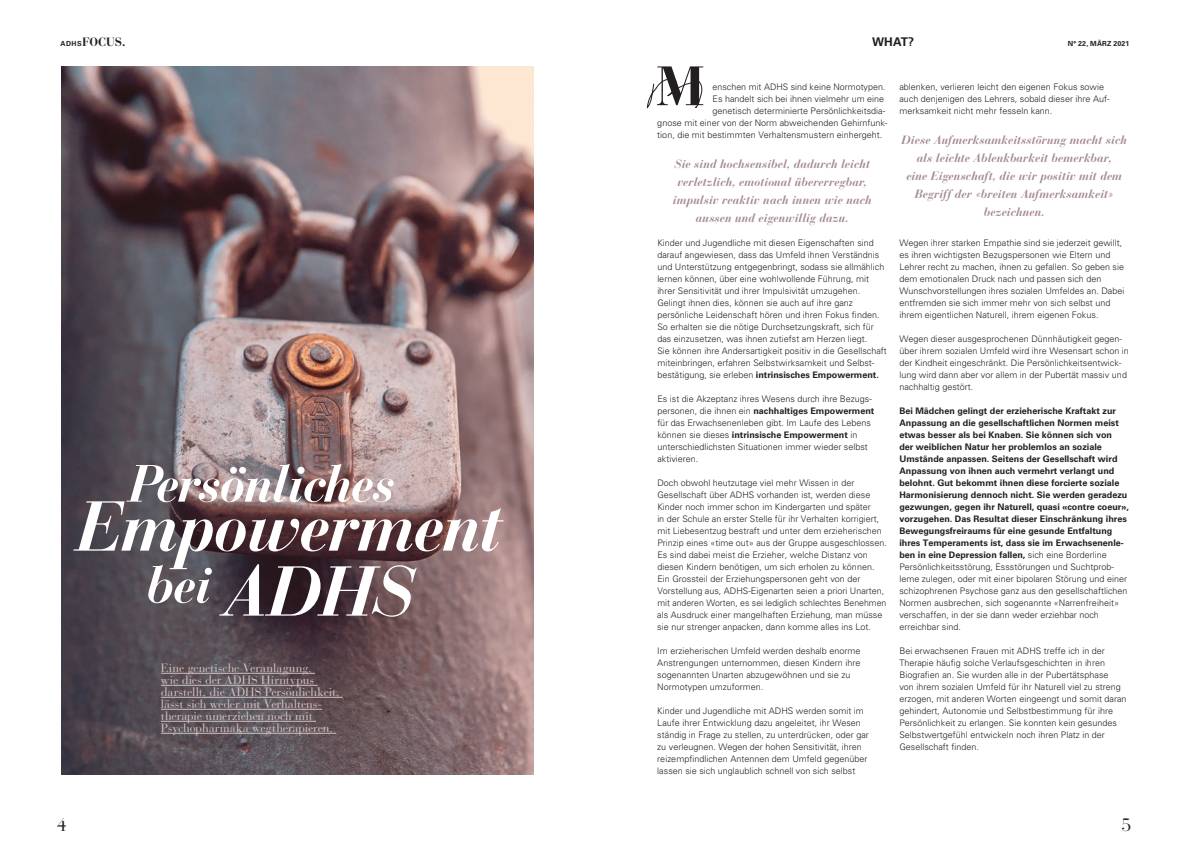
<style>
.page{position:relative;width:1191px;height:842px;background:#fff}
.page>*{position:absolute;margin:0;border:0;box-sizing:border-box;transform-origin:0 0}
.t1{font:italic 700 70px/65px "Bauer Bodoni Std";letter-spacing:-.03em;color:#fff;text-align:center}
.t2{font:700 55px "Bauer Bodoni Std";color:#231f20}
.t3{font:italic 700 51.9px "Bauer Bodoni Std";letter-spacing:-.03em;color:#fff}
.t4{font:18px "Bauer Bodoni Std";color:#231f20}
.t5{font:italic 700 12px/18px "Bauer Bodoni Std";letter-spacing:-.005em;color:#a58b8e;text-align:center}
.t6{font:12px/12px "Bauer Bodoni Std";letter-spacing:-.01em;color:#d2c1c0}
.t7{font:700 12px "Bauer Bodoni Std";color:#231f20}
.t8{font:700 12px "Univers LT Std";color:#231f20}
.t9{font:300 9px/12px "Univers LT Std";color:#231f20}
.t10{font:700 9px/12px "Univers LT Std";color:#231f20}
.t11{font:700 7px "Univers LT Std";letter-spacing:.025em;color:#231f20}
.s1{font-family:"Univers LT Std";font-size:7px}
.s2{font-weight:300}
.s3{font-weight:700}
</style>
<div class="page">
<img style="left:62px;top:66px;width:472px;height:708px">
<hr style="left:161px;top:673px;width:154px;height:1px;background:#d2c1c0">
<hr style="left:161px;top:685px;width:156px;height:1px;background:#d2c1c0">
<hr style="left:161px;top:697px;width:182px;height:1px;background:#d2c1c0">
<hr style="left:161px;top:709px;width:161px;height:1px;background:#d2c1c0">
<hr style="left:161px;top:721px;width:155px;height:1px;background:#d2c1c0">
<hr style="left:161px;top:733px;width:175px;height:1px;background:#d2c1c0">
<svg style="left:646px;top:78px;width:57px;height:31px"></svg>
<h3 class="t7" style="left:60px;top:34px;width:67px"><span class="s1">ADHS</span>FOCUS.</h3>
<h3 class="t8" style="left:872px;top:34px;width:44px">WHAT?</h3>
<p class="t11" style="left:1067px;top:40px;width:63px">N° 22, MÄRZ 2021</p>
<p class="t9" style="left:899px;top:81px;width:212px">ablenken, verlieren leicht den eigenen Fokus sowie auch denjenigen des Lehrers, sobald dieser ihre Auf&shy;merksamkeit nicht mehr fesseln kann.</p>
<h3 class="t5" style="left:901px;top:131px;width:227px">Diese Aufmerksamkeitsstörung macht sich als leichte Ablenkbarkeit bemerkbar,<br>eine Eigenschaft, die wir positiv mit dem Begriff der «breiten Aufmerksamkeit» bezeichnen.</h3>
<p class="t9" style="left:899px;top:237px;width:227px">Wegen ihrer starken Empathie sind sie jederzeit gewillt, es ihren wichtigsten Bezugspersonen wie Eltern und Lehrer recht zu machen, ihnen zu gefallen. So geben sie dem emotionalen Druck nach und passen sich den Wunschvorstellungen ihres sozialen Umfeldes an. Dabei entfremden sie sich immer mehr von sich selbst und ihrem eigentlichen Naturell, ihrem eigenen Fokus.</p>
<p class="t9" style="left:899px;top:333px;width:231px">Wegen dieser ausgesprochenen Dünnhäutigkeit gegen&shy;über ihrem sozialen Umfeld wird ihre Wesensart schon in der Kindheit eingeschränkt. Die Persönlichkeitsentwick&shy;lung wird dann aber vor allem in der Pubertät massiv und nachhaltig gestört.</p>
<p class="t10" style="left:899px;top:405px;width:231px">Bei Mädchen gelingt der erzieherische Kraftakt zur Anpassung an die gesellschaftlichen Normen meist etwas besser als bei Knaben. Sie können sich von<br>der weiblichen Natur her problemlos an soziale Umstände anpassen. Seitens der Gesellschaft wird Anpassung von ihnen auch vermehrt verlangt und belohnt. Gut bekommt ihnen diese forcierte soziale Harmonisierung dennoch nicht. Sie werden geradezu gezwungen, gegen ihr Naturell, quasi «contre coeur», vorzugehen. Das Resultat dieser Einschränkung ihres Bewegungsfreiraums für eine gesunde Entfaltung ihres Temperaments ist, dass sie im Erwachsenenle&shy;ben in eine Depression fallen, <span class="s2">sich eine Borderline Persönlichkeitsstörung, Essstörungen und Suchtprob&shy;leme zulegen, oder mit einer bipolaren Störung und einer schizophrenen Psychose ganz aus den gesellschaftlichen Normen ausbrechen, sich sogenannte «Narrenfreiheit» verschaffen, in der sie dann weder erziehbar noch erreichbar sind.</span></p>
<p class="t9" style="left:899px;top:645px;width:229px">Bei erwachsenen Frauen mit ADHS treffe ich in der Therapie häufig solche Verlaufsgeschichten in ihren Biografien an. Sie wurden alle in der Pubertätsphase<br>von ihrem sozialen Umfeld für ihr Naturell viel zu streng erzogen, mit anderen Worten eingeengt und somit daran gehindert, Autonomie und Selbstbestimmung für ihre Persönlichkeit zu erlangen. Sie konnten kein gesundes Selbstwertgefühl entwickeln noch ihren Platz in der Gesellschaft finden.</p>
<h2 class="t2" style="left:656px;top:53px;width:50px">M</h2>
<p class="t9" style="left:712px;top:81px;width:174px">enschen mit ADHS sind keine Normotypen.</p>
<p class="t9" style="left:712px;top:93px;width:173px">Es handelt sich bei ihnen vielmehr um eine</p>
<p class="t9" style="left:712px;top:105px;width:174px">genetisch determinierte Persönlichkeitsdia-</p>
<p class="t9" style="left:657px;top:117px;width:231px">gnose mit einer von der Norm abweichenden Gehirnfunk-</p>
<p class="t9" style="left:657px;top:129px;width:227px">tion, die mit bestimmten Verhaltensmustern einhergeht.</p>
<h3 class="t5" style="left:673px;top:155px;width:200px">Sie sind hochsensibel, dadurch leicht verletzlich, emotional übererregbar, impulsiv reaktiv nach innen wie nach aussen und eigenwillig dazu.</h3>
<p class="t9" style="left:657px;top:237px;width:231px">Kinder und Jugendliche mit diesen Eigenschaften sind darauf angewiesen, dass das Umfeld ihnen Verständnis und Unterstützung entgegenbringt, sodass sie allmählich lernen können, über eine wohlwollende Führung, mit ihrer Sensitivität und ihrer Impulsivität umzugehen.<br>Gelingt ihnen dies, können sie auch auf ihre ganz persönliche Leidenschaft hören und ihren Fokus finden.<br>So erhalten sie die nötige Durchsetzungskraft, sich für das einzusetzen, was ihnen zutiefst am Herzen liegt.<br>Sie können ihre Andersartigkeit positiv in die Gesellschaft miteinbringen, erfahren Selbstwirksamkeit und Selbst&shy;bestätigung, sie erleben <span class="s3">intrinsisches Empowerment.</span></p>
<p class="t9" style="left:657px;top:393px;width:219px">Es ist die Akzeptanz ihres Wesens durch ihre Bezugs&shy;personen, die ihnen ein <span class="s3">nachhaltiges Empowerment </span>für das Erwachsenenleben gibt. Im Laufe des Lebens können sie dieses <span class="s3">intrinsische Empowerment</span> in unterschiedlichsten Situationen immer wieder selbst aktivieren.</p>
<p class="t9" style="left:657px;top:477px;width:231px">Doch obwohl heutzutage viel mehr Wissen in der Gesellschaft über ADHS vorhanden ist, werden diese Kinder noch immer schon im Kindergarten und später<br>in der Schule an erster Stelle für ihr Verhalten korrigiert, mit Liebesentzug bestraft und unter dem erzieherischen Prinzip eines «time out» aus der Gruppe ausgeschlossen.<br>Es sind dabei meist die Erzieher, welche Distanz von diesen Kindern benötigen, um sich erholen zu können.<br>Ein Grossteil der Erziehungspersonen geht von der Vorstellung aus, ADHS-Eigenarten seien a priori Unarten, mit anderen Worten, es sei lediglich schlechtes Benehmen als Ausdruck einer mangelhaften Erziehung, man müsse sie nur strenger anpacken, dann komme alles ins Lot.</p>
<p class="t9" style="left:657px;top:645px;width:205px">Im erzieherischen Umfeld werden deshalb enorme Anstrengungen unternommen, diesen Kindern ihre sogenannten Unarten abzugewöhnen und sie zu Normotypen umzuformen.</p>
<p class="t9" style="left:657px;top:705px;width:213px">Kinder und Jugendliche mit ADHS werden somit im Laufe ihrer Entwicklung dazu angeleitet, ihr Wesen ständig in Frage zu stellen, zu unterdrücken, oder gar zu verleugnen. Wegen der hohen Sensitivität, ihren reizempfindlichen Antennen dem Umfeld gegenüber lassen sie sich unglaublich schnell von sich selbst</p>
<h3 class="t3" style="left:128px;top:452px;width:269px">Persönliches</h3>
<h1 class="t1" style="left:77px;top:494px;width:428px">Empowerment <sup>bei</sup> ADHS</h1>
<h3 class="t6" style="left:161px;top:662px;width:180px">Eine genetische Veranlagung,<br>wie dies der ADHS Hirntypus darstellt, die ADHS Persönlichkeit, lässt sich weder mit Verhaltens&shy;therapie umerziehen noch mit<br>Psychopharmaka wegtherapieren.</h3>
<h3 class="t4" style="left:57px;top:814px;width:12px">4</h3>
<h3 class="t4" style="left:1121px;top:814px;width:12px">5</h3>
</div>
